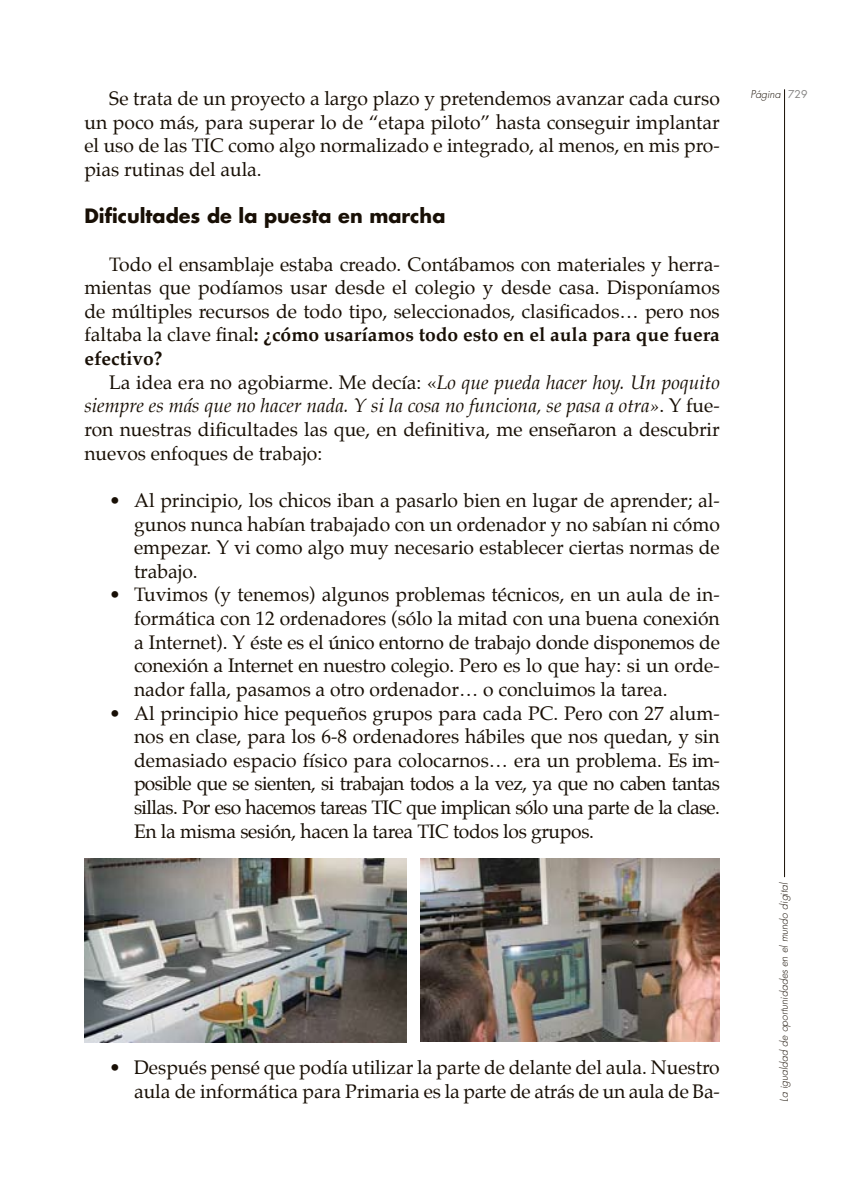
<style>
.page{position:relative;width:844px;height:1191px;background:#fff}
.page>*{position:absolute;margin:0;border:0;box-sizing:border-box;transform-origin:0 0}
.t1{font:19.25px/23.6px "Palatino";color:#180f05;text-align:justify}
.t2{font:700 19.25px "Futura";color:#180f05}
.t3{font:italic 300 10.5px "Futura";color:#180f05}
.s1{font-weight:700}
.s2{font-style:italic}
.s3{font-weight:400;font-style:normal;color:#848382}
</style>
<div class="page">
<hr style="left:784px;top:89px;width:1px;height:788px;background:#180f05">
<img style="left:84px;top:858px;width:322px;height:184px">
<img style="left:420px;top:858px;width:299px;height:183px">
<p class="t1" style="left:84px;top:87px;width:636px;text-indent:25px">Se trata de un proyecto a largo plazo y pretendemos avanzar cada curso un poco más, para superar lo de “etapa piloto” hasta conseguir implantar el uso de las TIC como algo normalizado e integrado, al menos, en mis pro&shy;pias rutinas del aula.</p>
<p class="t2" style="left:84px;top:203px;width:362px">Dificultades de la puesta en marcha</p>
<p class="t1" style="left:84px;top:252px;width:636px;text-indent:25px">Todo el ensamblaje estaba creado. Contábamos con materiales y herra&shy;mientas que podíamos usar desde el colegio y desde casa. Disponíamos de múltiples recursos de todo tipo, seleccionados, clasificados… pero nos faltaba la clave final<span class="s1">: ¿cómo usaríamos todo esto en el aula para que fuera efectivo?</span></p>
<p class="t1" style="left:84px;top:370px;width:636px;text-indent:25px">La idea era no agobiarme. Me decía: «<span class="s2">Lo que pueda hacer hoy. Un poquito siempre es más que no hacer nada. Y si la cosa no funciona, se pasa a otra»</span>. Y fue&shy;ron nuestras dificultades las que, en definitiva, me enseñaron a descubrir nuevos enfoques de trabajo:</p>
<p class="t1" style="left:134px;top:488px;width:587px;text-indent:-25px">• Al principio, los chicos iban a pasarlo bien en lugar de aprender; al&shy;gunos nunca habían trabajado con un ordenador y no sabían ni cómo empezar. Y vi como algo muy necesario establecer ciertas normas de trabajo.</p>
<p class="t1" style="left:134px;top:583px;width:587px;text-indent:-25px">• Tuvimos (y tenemos) algunos problemas técnicos, en un aula de in&shy;formática con 12 ordenadores (sólo la mitad con una buena conexión a Internet). Y éste es el único entorno de trabajo donde disponemos de conexión a Internet en nuestro colegio. Pero es lo que hay: si un orde&shy;nador falla, pasamos a otro ordenador… o concluimos la tarea.</p>
<p class="t1" style="left:134px;top:701px;width:587px;text-indent:-25px">• Al principio hice pequeños grupos para cada PC. Pero con 27 alum&shy;nos en clase, para los 6-8 ordenadores hábiles que nos quedan, y sin demasiado espacio físico para colocarnos… era un problema. Es im&shy;posible que se sienten, si trabajan todos a la vez, ya que no caben tantas sillas. Por eso hacemos tareas TIC que implican sólo una parte de la clase.<br>En la misma sesión, hacen la tarea TIC todos los grupos.</p>
<p class="t1" style="left:109px;top:1055px;width:612px;text-align:right">• Después pensé que podía utilizar la parte de delante del aula. Nuestro aula de informática para Primaria es la parte de atrás de un aula de Ba-</p>
<p class="t3" style="left:750px;top:88px;width:59px">Página <span class="s3">729</span></p>
<p class="t3" style="left:777px;top:1101px;width:221px;rotate:-90deg">La igualdad de oportunidades en el mundo digital</p>
</div>
